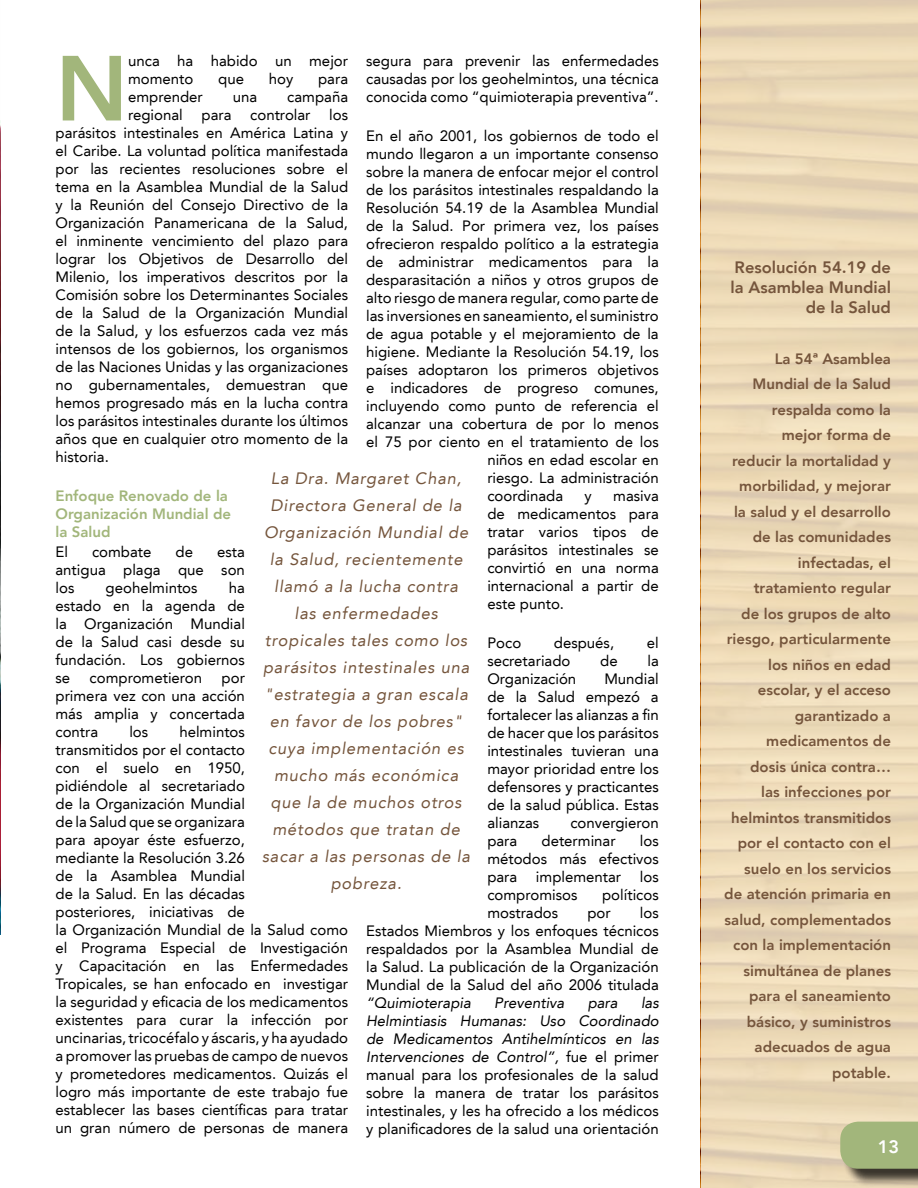
<style>
.page{position:relative;width:918px;height:1188px;background:#fff}
.page>*{position:absolute;margin:0;border:0;box-sizing:border-box;transform-origin:0 0}
.t1{font:800 91.2px "Avenir LT";color:#a2b67b}
.t2{font:800 18px "Avenir LT";color:#fff}
.t3{font:italic 16.5px/27px "Avenir LT";letter-spacing:.05em;color:#75553c;text-align:center}
.t4{font:800 16.5px/19.8px "Avenir LT";color:#75553c;text-align:right}
.t5{font:15px/18px "Avenir LT";color:#000;text-align:justify}
.t6{font:800 15px/25.5px "Avenir LT";color:#75553c;text-align:right}
.t7{font:800 15px/18px "Avenir LT";color:#a2b67b}
.t8{font:italic 15px "Avenir LT";color:#000}
.s1{font-style:italic}
</style>
<div class="page">
<svg style="left:701px;top:0;width:217px;height:1188px;background:#ebd8b7"></svg>
<div style="left:843px;top:1124px;width:75px;height:63px;background:#000;opacity:.75"></div>
<div style="left:840px;top:1122px;width:78px;height:47px;background:#a2b67b"></div>
<img style="left:0;top:121px;width:1px;height:814px">
<p class="t5" style="left:366px;top:52px;width:294px">segura para prevenir las enfermedades causadas por los geohelmintos, una técnica conocida como “quimioterapia preventiva”.</p>
<p class="t5" style="left:366px;top:127px;width:294px">En el año 2001, los gobiernos de todo el</p>
<p class="t5" style="left:366px;top:145px;width:294px">mundo llegaron a un importante consenso</p>
<p class="t5" style="left:366px;top:163px;width:294px">sobre la manera de enfocar mejor el control</p>
<p class="t5" style="left:366px;top:181px;width:294px">de los parásitos intestinales respaldando la</p>
<p class="t5" style="left:366px;top:199px;width:294px">Resolución 54.19 de la Asamblea Mundial</p>
<p class="t5" style="left:366px;top:217px;width:294px">de la Salud. Por primera vez, los países</p>
<p class="t5" style="left:366px;top:235px;width:294px">ofrecieron respaldo político a la estrategia</p>
<p class="t5" style="left:366px;top:253px;width:294px">de administrar medicamentos para la</p>
<p class="t5" style="left:366px;top:271px;width:294px">desparasitación a niños y otros grupos de</p>
<p class="t5" style="left:366px;top:289px;width:294px">alto riesgo de manera regular, como parte de</p>
<p class="t5" style="left:366px;top:307px;width:294px">las inversiones en saneamiento, el suministro</p>
<p class="t5" style="left:366px;top:325px;width:294px">de agua potable y el mejoramiento de la</p>
<p class="t5" style="left:366px;top:343px;width:294px">higiene. Mediante la Resolución 54.19, los</p>
<p class="t5" style="left:366px;top:361px;width:294px">países adoptaron los primeros objetivos</p>
<p class="t5" style="left:366px;top:379px;width:294px">e indicadores de progreso comunes,</p>
<p class="t5" style="left:366px;top:397px;width:294px">incluyendo como punto de referencia el</p>
<p class="t5" style="left:366px;top:415px;width:294px">alcanzar una cobertura de por lo menos</p>
<p class="t5" style="left:366px;top:433px;width:294px">el 75 por ciento en el tratamiento de los</p>
<p class="t5" style="left:487px;top:451px;width:173px">niños en edad escolar en</p>
<p class="t5" style="left:487px;top:469px;width:173px">riesgo. La administración</p>
<p class="t5" style="left:487px;top:487px;width:77px">coordinada</p>
<p class="t5" style="left:585px;top:487px;width:9px">y</p>
<h1 class="t1" style="left:56px;top:35px;width:74px">N</h1>
<p class="t5" style="left:128px;top:52px;width:221px">unca ha habido un mejor momento</p>
<p class="t5" style="left:218px;top:70px;width:27px">que</p>
<p class="t5" style="left:269px;top:70px;width:26px">hoy</p>
<p class="t5" style="left:318px;top:70px;width:32px">para</p>
<p class="t5" style="left:128px;top:88px;width:76px">emprender</p>
<p class="t5" style="left:233px;top:88px;width:26px">una</p>
<p class="t5" style="left:287px;top:88px;width:62px">campaña</p>
<p class="t5" style="left:128px;top:106px;width:221px">regional para controlar los</p>
<p class="t5" style="left:56px;top:124px;width:294px">parásitos intestinales en América Latina y</p>
<p class="t5" style="left:56px;top:142px;width:294px">el Caribe. La voluntad política manifestada</p>
<p class="t5" style="left:56px;top:160px;width:294px">por las recientes resoluciones sobre el</p>
<p class="t5" style="left:56px;top:178px;width:294px">tema en la Asamblea Mundial de la Salud</p>
<p class="t5" style="left:56px;top:196px;width:294px">y la Reunión del Consejo Directivo de la</p>
<p class="t5" style="left:56px;top:214px;width:294px">Organización Panamericana de la Salud,</p>
<p class="t5" style="left:56px;top:232px;width:294px">el inminente vencimiento del plazo para</p>
<p class="t5" style="left:56px;top:250px;width:294px">lograr los Objetivos de Desarrollo del</p>
<p class="t5" style="left:56px;top:268px;width:294px">Milenio, los imperativos descritos por la</p>
<p class="t5" style="left:56px;top:286px;width:294px">Comisión sobre los Determinantes Sociales</p>
<p class="t5" style="left:56px;top:304px;width:294px">de la Salud de la Organización Mundial</p>
<p class="t5" style="left:56px;top:322px;width:294px">de la Salud, y los esfuerzos cada vez más</p>
<p class="t5" style="left:56px;top:340px;width:294px">intensos de los gobiernos, los organismos</p>
<p class="t5" style="left:56px;top:358px;width:294px">de las Naciones Unidas y las organizaciones</p>
<p class="t5" style="left:56px;top:376px;width:294px">no gubernamentales, demuestran que</p>
<p class="t5" style="left:56px;top:394px;width:294px">hemos progresado más en la lucha contra</p>
<p class="t5" style="left:56px;top:412px;width:294px">los parásitos intestinales durante los últimos</p>
<p class="t5" style="left:56px;top:430px;width:294px">años que en cualquier otro momento de la</p>
<p class="t5" style="left:56px;top:448px;width:55px">historia.</p>
<p class="t7" style="left:56px;top:487px;width:177px">Enfoque Renovado de la<br>Organización Mundial de la Salud</p>
<p class="t5" style="left:56px;top:543px;width:14px">El</p>
<p class="t5" style="left:92px;top:543px;width:61px">combate</p>
<p class="t5" style="left:176px;top:543px;width:19px">de</p>
<p class="t3" style="left:262px;top:465px;width:210px">La Dra. Margaret Chan,<br>Directora General de la<br>Organización Mundial de la Salud, recientemente llamó a la lucha contra las enfermedades tropicales tales como los parásitos intestinales una "estrategia a gran escala en favor de los pobres" cuya implementación es mucho más económica que la de muchos otros métodos que tratan de sacar a las personas de la pobreza.</p>
<p class="t5" style="left:487px;top:487px;width:173px;text-indent:126px">masiva de medicamentos para tratar varios tipos de parásitos intestinales se convirtió en una norma internacional a partir de este punto.</p>
<p class="t5" style="left:487px;top:634px;width:35px">Poco</p>
<p class="t5" style="left:554px;top:634px;width:62px">después,</p>
<p class="t5" style="left:647px;top:634px;width:13px">el</p>
<p class="t5" style="left:487px;top:652px;width:85px">secretariado</p>
<p class="t5" style="left:600px;top:652px;width:19px">de</p>
<p class="t5" style="left:647px;top:652px;width:13px">la</p>
<p class="t5" style="left:487px;top:670px;width:90px">Organización</p>
<p class="t5" style="left:56px;top:543px;width:191px;text-indent:162px">esta antigua plaga que son los</p>
<p class="t5" style="left:56px;top:579px;width:191px;text-indent:173px">ha estado en la agenda de la Organización Mundial de la Salud casi desde su fundación. Los gobiernos se</p>
<p class="t5" style="left:106px;top:579px;width:93px">geohelmintos</p>
<p class="t5" style="left:90px;top:669px;width:114px">comprometieron</p>
<p class="t5" style="left:487px;top:670px;width:173px;text-indent:117px">Mundial de la Salud empezó a fortalecer las alianzas a fin de hacer que los parásitos intestinales tuvieran una mayor prioridad entre los defensores y practicantes de la salud pública. Estas alianzas</p>
<p class="t5" style="left:56px;top:669px;width:191px;text-indent:166px">por primera vez con una acción más amplia y concertada contra</p>
<p class="t5" style="left:56px;top:723px;width:294px;text-align:left;text-indent:124px">helmintos<br>transmitidos por el contacto<br>con el suelo en 1950,<br>pidiéndole al secretariado<br>de la Organización Mundial<br>de la Salud que se organizara<br>para apoyar éste esfuerzo,<br>mediante la Resolución 3.26<br>de la Asamblea Mundial<br>de la Salud. En las décadas<br>posteriores, iniciativas de<br>la Organización Mundial de la Salud como el Programa Especial de Investigación y Capacitación en las Enfermedades Tropicales, se han enfocado en investigar la seguridad y eficacia de los medicamentos existentes para curar la infección por uncinarias, tricocéfalo y áscaris, y ha ayudado a promover las pruebas de campo de nuevos y prometedores medicamentos. Quizás el logro más importante de este trabajo fue establecer las bases científicas para tratar un gran número de personas de manera</p>
<p class="t5" style="left:129px;top:723px;width:20px">los</p>
<p class="t5" style="left:570px;top:814px;width:90px">convergieron</p>
<p class="t5" style="left:487px;top:832px;width:173px;text-indent:153px">los métodos más efectivos para implementar los compromisos</p>
<p class="t5" style="left:487px;top:832px;width:32px">para</p>
<p class="t5" style="left:542px;top:832px;width:76px">determinar</p>
<p class="t5" style="left:602px;top:886px;width:58px">políticos</p>
<p class="t5" style="left:366px;top:904px;width:294px;text-indent:274px">los Estados Miembros y los enfoques técnicos respaldados por la Asamblea Mundial de la Salud. La publicación de la Organización Mundial de la Salud del año 2006 titulada</p>
<p class="t8" style="left:366px;top:995px;width:106px">“Quimioterapia</p>
<p class="t8" style="left:494px;top:995px;width:72px">Preventiva</p>
<p class="t8" style="left:588px;top:995px;width:32px">para</p>
<p class="t5" style="left:487px;top:904px;width:72px">mostrados</p>
<p class="t5" style="left:587px;top:904px;width:25px">por</p>
<p class="t5" style="left:366px;top:994px;width:294px;text-indent:275px"><span class="s1">las Helmintiasis Humanas: Uso Coordinado de Medicamentos Antihelmínticos en las Intervenciones de Control”,</span> fue el primer manual para los profesionales de la salud sobre la manera de tratar los parásitos intestinales, y les ha ofrecido a los médicos y planificadores de la salud una orientación</p>
<p class="t4" style="left:731px;top:258px;width:162px">Resolución 54.19 de la Asamblea Mundial de la Salud</p>
<p class="t6" style="left:724px;top:346px;width:168px">La 54ª Asamblea<br>Mundial de la Salud respalda como la<br>mejor forma de<br>reducir la mortalidad y morbilidad, y mejorar la salud y el desarrollo de las comunidades infectadas, el tratamiento regular<br>de los grupos de alto riesgo, particularmente los niños en edad escolar, y el acceso garantizado a medicamentos de<br>dosis única contra…<br>las infecciones por helmintos transmitidos por el contacto con el suelo en los servicios de atención primaria en salud, complementados con la implementación simultánea de planes para el saneamiento básico, y suministros adecuados de agua potable.</p>
<p class="t2" style="left:878px;top:1136px;width:23px">13</p>
</div>
